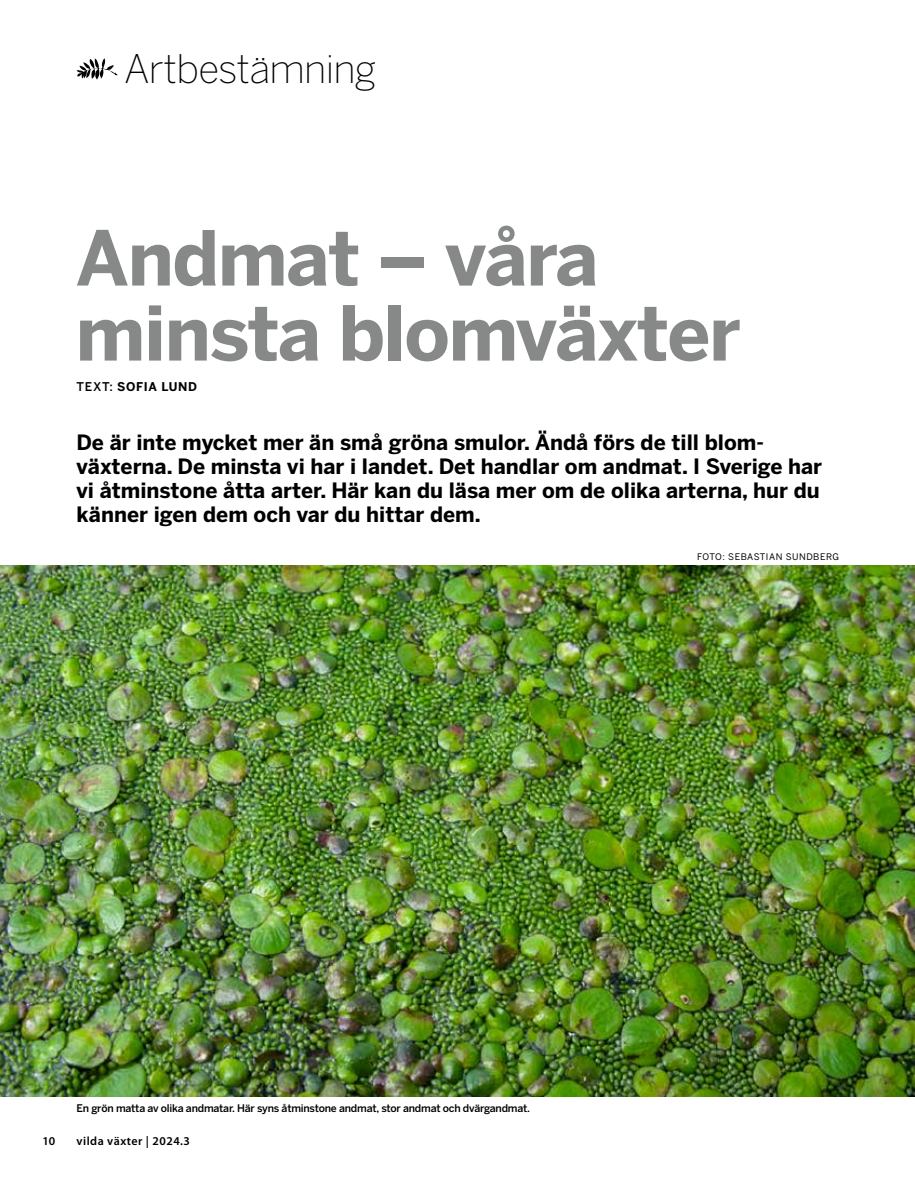
<style>
.page{position:relative;width:915px;height:1191px;background:#fff}
.page>*{position:absolute;margin:0;border:0;box-sizing:border-box;transform-origin:0 0}
.t1{font:700 75px/75px "Benton Sans";letter-spacing:-.02em;color:#878988}
.t2{font:200 39px "Benton Sans";letter-spacing:-.02em;color:#000}
.t3{font:700 21px/24px "Benton Sans";color:#000}
.t4{font:600 12px "Myriad Pro";letter-spacing:.04em;color:#000}
.t5{font:700 12px "Benton Sans";letter-spacing:.06em;color:#000}
.t6{font:500 10.5px "Benton Sans";letter-spacing:-.02em;color:#000}
.t7{font:9px "Benton Sans";letter-spacing:.06em;color:#000}
.s1{font-weight:500}
</style>
<div class="page">
<img style="left:0;top:565px;width:914px;height:532px">
<img style="left:77px;top:58px;width:40px;height:21px">
<h2 class="t2" style="left:124px;top:46px;width:254px">Artbestämning</h2>
<h1 class="t1" style="left:75px;top:222px;width:666px">Andmat – våra minsta blomväxter</h1>
<p class="t5" style="left:77px;top:380px;width:122px"><span class="s1">TEXT:</span> SOFIA LUND</p>
<p class="t3" style="left:77px;top:431px;width:746px">De är inte mycket mer än små gröna smulor. Ändå förs de till blom&shy;växterna. De minsta vi har i landet. Det handlar om andmat. I Sverige har vi åtminstone åtta arter. Här kan du läsa mer om de olika arterna, hur du känner igen dem och var du hittar dem.</p>
<p class="t7" style="left:697px;top:551px;width:143px">FOTO: SEBASTIAN SUNDBERG</p>
<p class="t6" style="left:77px;top:1101px;width:455px">En grön matta av olika andmatar. Här syns åtminstone andmat, stor andmat och dvärgandmat.</p>
<p class="t4" style="left:42px;top:1133px;width:14px">10</p>
<p class="t4" style="left:77px;top:1133px;width:115px">vilda växter | 2024.3</p>
</div>
